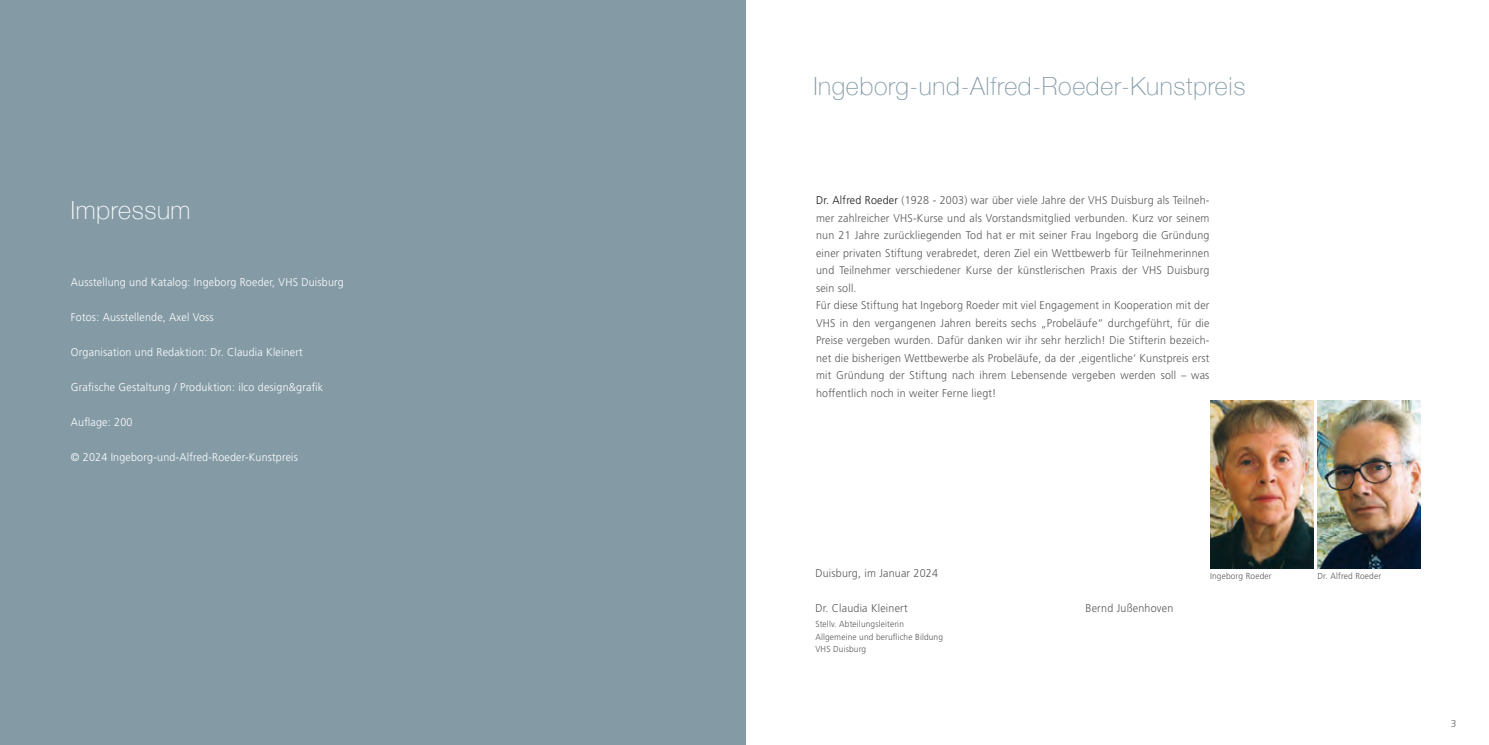
<style>
.page{position:relative;width:1489px;height:745px;background:#fff}
.page>*{position:absolute;margin:0;border:0;box-sizing:border-box;transform-origin:0 0}
.Head_2024{font:100 25px "Helvetica Neue";letter-spacing:.025em;color:#849ba6}
.Head_2024-2{font:100 25px "Helvetica Neue";letter-spacing:.025em;color:#fff}
.Copy_2024{font:300 11.25px/17.5px "Frutiger LT Std";letter-spacing:.02em;color:#58585a;text-align:justify;scale:.95 1}
.Copy_2024_links{font:300 11.25px "Frutiger LT Std";letter-spacing:.02em;color:#fff;scale:.95 1}
.t1{font:300 10px "Frutiger";color:#58585a}
.Copy_2024-2{font:300 8.75px "Frutiger LT Std";letter-spacing:.02em;color:#58585a;scale:.95 1}
.s1{color:#1a171c}
</style>
<div class="page">
<div style="left:0;top:0;width:745px;height:744px;background:#849ba6"></div>
<img style="left:1210px;top:400px;width:103px;height:168px">
<img style="left:1317px;top:400px;width:103px;height:168px">
<p class="Head_2024-2" style="left:71px;top:191px;width:121px">Impressum</p>
<p class="Copy_2024_links" style="left:71px;top:275px;width:289px">Ausstellung und Katalog: Ingeborg Roeder, VHS Duisburg</p>
<p class="Copy_2024_links" style="left:71px;top:310px;width:152px">Fotos: Ausstellende, Axel Voss</p>
<p class="Copy_2024_links" style="left:71px;top:345px;width:245px">Organisation und Redaktion: Dr. Claudia Kleinert</p>
<p class="Copy_2024_links" style="left:71px;top:380px;width:267px">Grafische Gestaltung / Produktion: ilco design&amp;grafik</p>
<p class="Copy_2024_links" style="left:71px;top:415px;width:66px">Auflage: 200</p>
<p class="Copy_2024_links" style="left:71px;top:450px;width:240px">© 2024 Ingeborg-und-Alfred-Roeder-Kunstpreis</p>
<p class="Head_2024" style="left:813px;top:67px;width:433px">Ingeborg-und-Alfred-Roeder-Kunstpreis</p>
<p class="Copy_2024" style="left:816px;top:191px;width:415px"><span class="s1">Dr. Alfred Roeder</span> (1928 - 2003) war über viele Jahre der VHS Duisburg als Teilneh&shy;mer zahlreicher VHS-Kurse und als Vorstandsmitglied verbunden. Kurz vor seinem nun 21 Jahre zurückliegenden Tod hat er mit seiner Frau Ingeborg die Gründung einer privaten Stiftung verabredet, deren Ziel ein Wettbewerb für Teilnehmerinnen und Teilnehmer verschiedener Kurse der künstlerischen Praxis der VHS Duisburg sein soll.</p>
<p class="Copy_2024" style="left:816px;top:297px;width:415px">Für diese Stiftung hat Ingeborg Roeder mit viel Engagement in Kooperation mit der VHS in den vergangenen Jahren bereits sechs „Probeläufe“ durchgeführt, für die Preise vergeben wurden. Dafür danken wir ihr sehr herzlich! Die Stifterin bezeich&shy;net die bisherigen Wettbewerbe als Probeläufe, da der ‚eigentliche‘ Kunstpreis erst mit Gründung der Stiftung nach ihrem Lebensende vergeben werden soll – was hoffentlich noch in weiter Ferne liegt!</p>
<p class="Copy_2024" style="left:815px;top:564px;width:130px">Duisburg, im Januar 2024</p>
<p class="Copy_2024-2" style="left:1209px;top:570px;width:66px">Ingeborg Roeder</p>
<p class="Copy_2024-2" style="left:1317px;top:570px;width:68px">Dr. Alfred Roeder</p>
<p class="Copy_2024" style="left:815px;top:599px;width:98px">Dr. Claudia Kleinert</p>
<p class="Copy_2024" style="left:1085px;top:599px;width:94px">Bernd Jußenhoven</p>
<p class="Copy_2024-2" style="left:815px;top:619px;width:95px">Stellv. Abteilungsleiterin</p>
<p class="Copy_2024-2" style="left:815px;top:631px;width:136px">Allgemeine und berufliche Bildung</p>
<p class="Copy_2024-2" style="left:815px;top:644px;width:55px">VHS Duisburg</p>
<p class="t1" style="left:1450px;top:717px;width:7px">3</p>
</div>
